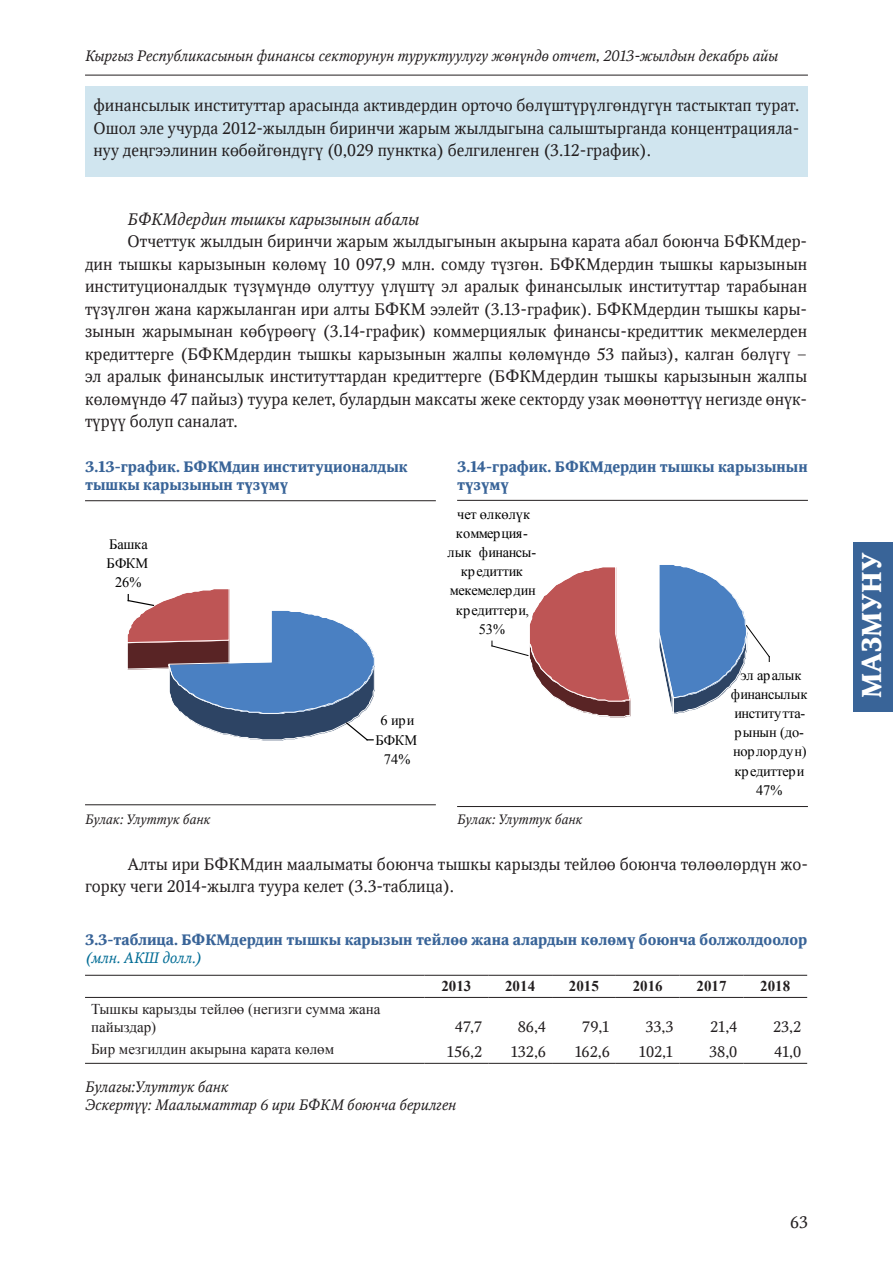
<style>
.page{position:relative;width:893px;height:1263px;background:#fff}
.page>*{position:absolute;margin:0;border:0;box-sizing:border-box;transform-origin:0 0}
.t1{font:700 27px "Q3 Octava C";color:#fff}
.t2{font:16.5px/22.5px "Q3 Octava C";color:#231f20;text-align:justify}
.t3{font:italic 16.5px "Q3 Octava C";color:#231f20}
.t4{font:700 15px/18px "Q3 Octava C";color:#396498}
.t5{font:italic 15px/18px "Q3 Octava C";color:#231f20}
.t6{font:15px/18px "Times New Roman";color:#231f20}
.t7{font:15px "Q3 Octava C";color:#231f20}
.t8{font:700 15px "Times New Roman";color:#231f20}
.t9{font:italic 15px "Q3 Octava C";color:#006c95}
.t10{font:14.4px/19.2px "Times New Roman";letter-spacing:-.01em;color:#000;text-align:center}
.t11{font:italic 13.5px "Q3 Octava C";color:#231f20}
</style>
<div class="page">
<hr style="left:85px;top:75px;width:723px;height:1px;background:#231f20">
<div style="left:853px;top:542px;width:40px;height:170px;background:#396498"></div>
<div style="left:85px;top:86px;width:722px;height:90px;background:#d0e5ef"></div>
<hr style="left:85px;top:500px;width:351px;height:1px;background:#231f20">
<hr style="left:457px;top:500px;width:351px;height:1px;background:#231f20">
<hr style="left:85px;top:804px;width:351px;height:1px;background:#231f20">
<hr style="left:457px;top:806px;width:351px;height:1px;background:#231f20">
<svg style="left:127px;top:589px;width:248px;height:152px"></svg>
<svg style="left:659px;top:565px;width:111px;height:149px"></svg>
<svg style="left:491px;top:567px;width:140px;height:150px"></svg>
<hr style="left:85px;top:975px;width:339px;height:1px;background:#231f20">
<hr style="left:424px;top:975px;width:64px;height:1px;background:#231f20">
<hr style="left:488px;top:975px;width:64px;height:1px;background:#231f20">
<hr style="left:552px;top:975px;width:64px;height:1px;background:#231f20">
<hr style="left:616px;top:975px;width:64px;height:1px;background:#231f20">
<hr style="left:680px;top:975px;width:63px;height:1px;background:#231f20">
<hr style="left:743px;top:975px;width:64px;height:1px;background:#231f20">
<hr style="left:85px;top:997px;width:339px;height:1px;background:#231f20">
<hr style="left:424px;top:997px;width:64px;height:1px;background:#231f20">
<hr style="left:488px;top:997px;width:64px;height:1px;background:#231f20">
<hr style="left:552px;top:997px;width:64px;height:1px;background:#231f20">
<hr style="left:616px;top:997px;width:64px;height:1px;background:#231f20">
<hr style="left:680px;top:997px;width:63px;height:1px;background:#231f20">
<hr style="left:743px;top:997px;width:64px;height:1px;background:#231f20">
<hr style="left:85px;top:1063px;width:339px;height:1px;background:#231f20">
<hr style="left:424px;top:1063px;width:64px;height:1px;background:#231f20">
<hr style="left:488px;top:1063px;width:64px;height:1px;background:#231f20">
<hr style="left:552px;top:1063px;width:64px;height:1px;background:#231f20">
<hr style="left:616px;top:1063px;width:64px;height:1px;background:#231f20">
<hr style="left:680px;top:1063px;width:63px;height:1px;background:#231f20">
<hr style="left:743px;top:1063px;width:64px;height:1px;background:#231f20">
<p class="t5" style="left:85px;top:47px;width:694px">Кыргыз Республикасынын финансы секторунун туруктуулугу жєнїндє отчет, 2013-жылдын декабрь айы</p>
<p class="t2" style="left:94px;top:95px;width:707px">финансылык институттар арасында активдердин орточо бєлїштїрїлгєндїгїн тастыктап турат.<br>Ошол эле учурда 2012-жылдын биринчи жарым жылдыгына салыштырганда концентрацияла&shy;нуу деўгээлинин кєбєйгєндїгї (0,029 пунктка) белгиленген (3.12-график).</p>
<p class="t3" style="left:128px;top:210px;width:293px">БФКМдердин тышкы карызынын абалы</p>
<p class="t2" style="left:85px;top:231px;width:724px;text-indent:43px">Отчеттук жылдын биринчи жарым жылдыгынын акырына карата абал боюнча БФКМдер&shy;дин тышкы карызынын кєлємї 10 097,9 млн. сомду тїзгєн. БФКМдердин тышкы карызынын институционалдык тїзїмїндє олуттуу їлїштї эл аралык финансылык институттар тарабынан тїзїлгєн жана каржыланган ири алты БФКМ ээлейт (3.13-график). БФКМдердин тышкы кары&shy;зынын жарымынан кєбїрєєгї (3.14-график) коммерциялык финансы-кредиттик мекмелерден кредиттерге (БФКМдердин тышкы карызынын жалпы кєлємїндє 53 пайыз), калган бєлїгї – эл аралык финансылык институттардан кредиттерге (БФКМдердин тышкы карызынын жалпы кєлємїндє 47 пайыз) туура келет, булардын максаты жеке секторду узак мєєнєттїї негизде єнїк&shy;тїрїї болуп саналат.</p>
<p class="t4" style="left:85px;top:458px;width:324px">3.13-график. БФКМдин институционалдык тышкы карызынын тїзїмї</p>
<p class="t4" style="left:457px;top:458px;width:352px">3.14-график. БФКМдердин тышкы карызынын тїзїмї</p>
<p class="t10" style="left:107px;top:534px;width:43px">Башка<br>БФКМ<br>26%</p>
<p class="t10" style="left:448px;top:504px;width:90px">чет өлкөлүк коммерция&shy;лык финансы&shy;кредиттик мекемелердин кредиттери,<br>53%</p>
<p class="t10" style="left:376px;top:711px;width:43px">6 ири<br>БФКМ<br>74%</p>
<p class="t11" style="left:85px;top:812px;width:127px">Булак: Улуттук банк</p>
<p class="t11" style="left:457px;top:812px;width:127px">Булак: Улуттук банк</p>
<p class="t10" style="left:731px;top:665px;width:78px">эл аралык финансылык институтта&shy;рынын (до&shy;норлордун) кредиттери<br>47%</p>
<p class="t2" style="left:85px;top:853px;width:724px;text-indent:43px">Алты ири БФКМдин маалыматы боюнча тышкы карызды тейлєє боюнча тєлєєлєрдїн жо&shy;горку чеги 2014-жылга туура келет (3.3-таблица).</p>
<p class="t4" style="left:85px;top:931px;width:724px">3.3-таблица. БФКМдердин тышкы карызын тейлєє жана алардын кєлємї боюнча болжолдоолор</p>
<p class="t9" style="left:85px;top:950px;width:119px">(млн. АКШ долл.)</p>
<p class="t6" style="left:91px;top:999px;width:291px">Тышкы карызды тейлөө (негизги сумма жана пайыздар)</p>
<p class="t8" style="left:441px;top:976px;width:31px">2013</p>
<p class="t8" style="left:505px;top:976px;width:31px">2014</p>
<p class="t8" style="left:569px;top:976px;width:31px">2015</p>
<p class="t8" style="left:633px;top:976px;width:31px">2016</p>
<p class="t8" style="left:696px;top:976px;width:31px">2017</p>
<p class="t8" style="left:760px;top:976px;width:31px">2018</p>
<p class="t7" style="left:455px;top:1018px;width:29px">47,7</p>
<p class="t7" style="left:518px;top:1018px;width:30px">86,4</p>
<p class="t7" style="left:582px;top:1018px;width:29px">79,1</p>
<p class="t7" style="left:645px;top:1018px;width:30px">33,3</p>
<p class="t7" style="left:710px;top:1018px;width:29px">21,4</p>
<p class="t7" style="left:773px;top:1018px;width:30px">23,2</p>
<p class="t6" style="left:91px;top:1040px;width:245px">Бир мезгилдин акырына карата көлөм</p>
<p class="t7" style="left:447px;top:1044px;width:37px">156,2</p>
<p class="t7" style="left:510px;top:1044px;width:37px">132,6</p>
<p class="t7" style="left:574px;top:1044px;width:37px">162,6</p>
<p class="t7" style="left:638px;top:1044px;width:37px">102,1</p>
<p class="t7" style="left:709px;top:1044px;width:30px">38,0</p>
<p class="t7" style="left:774px;top:1044px;width:28px">41,0</p>
<p class="t5" style="left:85px;top:1078px;width:373px">Булагы:Улуттук банк<br>Эскертїї: Маалыматтар 6 ири БФКМ боюнча берилген</p>
<p class="t2" style="left:790px;top:1211px;width:19px">63</p>
<h1 class="t1" style="left:856px;top:698px;width:147px;rotate:-90deg">МАЗМУНУ</h1>
</div>
